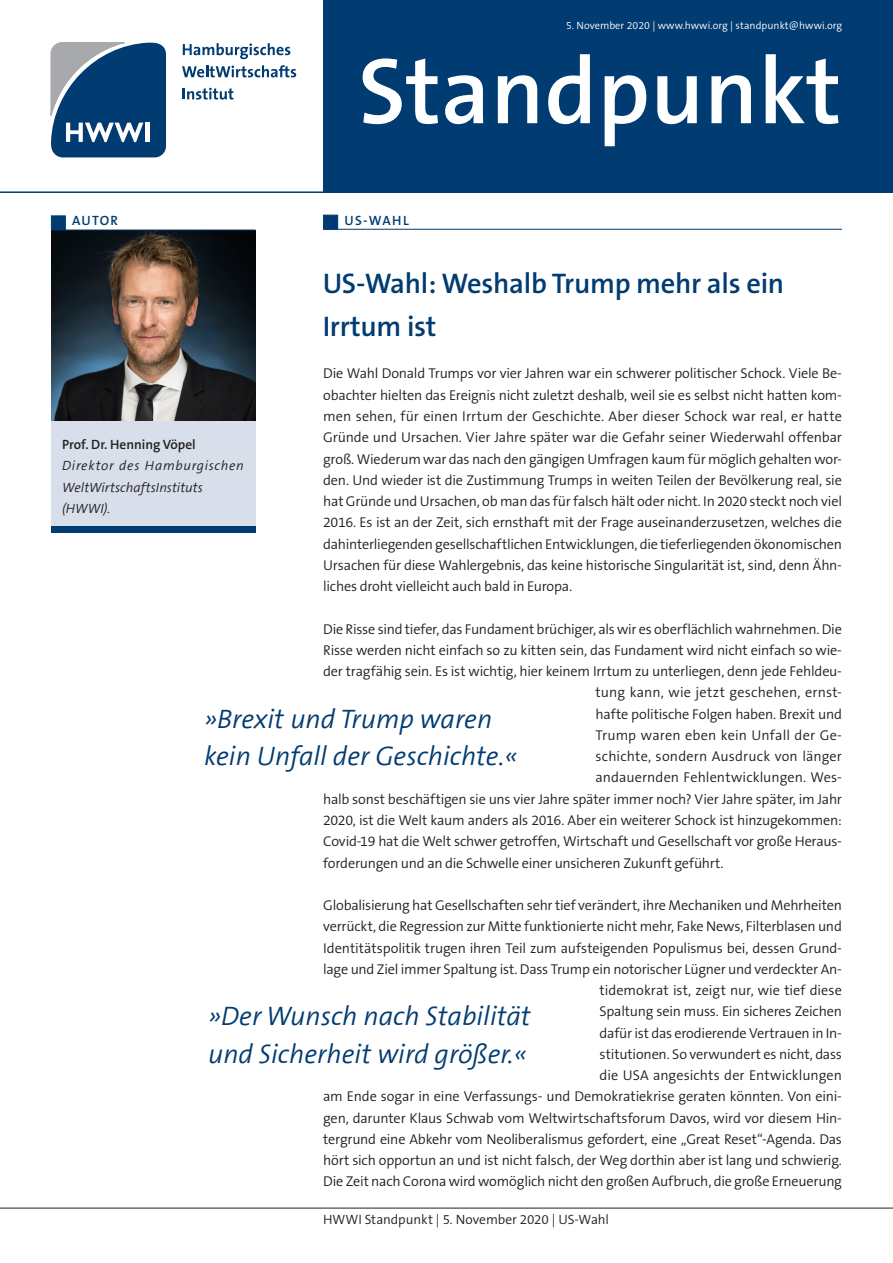
<style>
.page{position:relative;width:893px;height:1263px;background:#fff}
.page>*{position:absolute;margin:0;border:0;box-sizing:border-box;transform-origin:0 0}
.t1{font:600 94.5px "The Sans B6";color:#fff}
.t2{font:600 28.5px/42.5px "The Sans B6";letter-spacing:-.01em;color:#003b71}
.t3{font:italic 300 27px/37.5px "The Sans B4";color:#003b71}
.t4{font:300 14.25px/21.3px "The Sans B4";letter-spacing:-.015em;color:#231f20;text-align:justify}
.t5{font:300 14.25px "The Sans B4";letter-spacing:.01em;color:#231f20}
.t6{font:300 14.25px "The Sans B4";letter-spacing:.005em;color:#231f20}
.t7{font:italic 300 13.5px/21.3px "The Sans B4";letter-spacing:.01em;color:#231f20}
.t8{font:300 13.5px "The Sans B4";letter-spacing:-.01em;color:#231f20}
.t9{font:600 13.5px "The Sans B6";color:#231f20}
.t10{font:600 13.5px "The Sans B6";letter-spacing:.095em;color:#003b71}
.t11{font:300 10.5px "The Sans B4";letter-spacing:.005em;color:#fff}
</style>
<div class="page">
<div style="left:323px;top:0;width:570px;height:191px;background:#003b71"></div>
<svg style="left:183px;top:88px;width:50px;height:12px"></svg>
<svg style="left:182px;top:65px;width:114px;height:12px"></svg>
<svg style="left:183px;top:43px;width:107px;height:16px"></svg>
<svg style="left:50px;top:42px;width:116px;height:115px;background:#346089"></svg>
<hr style="left:0;top:191px;width:893px;height:2px;background:#003b71">
<hr style="left:0;top:1208px;width:893px;height:1px;background:#231f20">
<div style="left:323px;top:215px;width:15px;height:15px;background:#003b71;border:1px solid #003b71"></div>
<hr style="left:323px;top:229px;width:519px;height:1px;background:#003b71">
<div style="left:51px;top:399px;width:204px;height:128px;background:#d8dfeb"></div>
<div style="left:51px;top:526px;width:205px;height:7px;background:#003b71"></div>
<div style="left:51px;top:215px;width:15px;height:15px;background:#003b71;border:1px solid #003b71"></div>
<img style="left:51px;top:231px;width:204px;height:190px">
<hr style="left:51px;top:230px;width:204px;height:1px;background:#003b71">
<p class="t11" style="left:566px;top:20px;width:278px">5. November 2020 | www.hwwi.org | standpunkt@hwwi.org</p>
<p class="t10" style="left:72px;top:213px;width:47px">AUTOR</p>
<h1 class="t1" style="left:358px;top:42px;width:485px">Standpunkt</h1>
<p class="t10" style="left:344px;top:213px;width:66px">US-WAHL</p>
<h2 class="t2" style="left:323px;top:264px;width:463px">US-Wahl: Weshalb Trump mehr als ein<br>Irrtum ist</h2>
<p class="t4" style="left:323px;top:364px;width:520px">Die Wahl Donald Trumps vor vier Jahren war ein schwerer politischer Schock. Viele Be&shy;obachter hielten das Ereignis nicht zuletzt deshalb, weil sie es selbst nicht hatten kom&shy;men sehen, für einen Irrtum der Geschichte. Aber dieser Schock war real, er hatte Gründe und Ursachen. Vier Jahre später war die Gefahr seiner Wiederwahl offenbar groß. Wiederum war das nach den gängigen Umfragen kaum für möglich gehalten wor&shy;den. Und wieder ist die Zustimmung Trumps in weiten Teilen der Bevölkerung real, sie hat Gründe und Ursachen, ob man das für falsch hält oder nicht. In 2020 steckt noch viel 2016. Es ist an der Zeit, sich ernsthaft mit der Frage auseinanderzusetzen, welches die dahinterliegenden gesellschaftlichen Entwicklungen, die tieferliegenden ökonomischen Ursachen für diese Wahlergebnis, das keine historische Singularität ist, sind, denn Ähn&shy;liches droht vielleicht auch bald in Europa.</p>
<p class="t4" style="left:323px;top:619px;width:520px">Die Risse sind tiefer, das Fundament brüchiger, als wir es oberflächlich wahrnehmen. Die</p>
<p class="t4" style="left:323px;top:640px;width:520px">Risse werden nicht einfach so zu kitten sein, das Fundament wird nicht einfach so wie-</p>
<p class="t4" style="left:323px;top:661px;width:520px">der tragfähig sein. Es ist wichtig, hier keinem Irrtum zu unterliegen, denn jede Fehldeu-</p>
<p class="t5" style="left:595px;top:685px;width:248px">tung kann, wie jetzt geschehen, ernst-</p>
<p class="t4" style="left:595px;top:704px;width:248px">hafte politische Folgen haben. Brexit und</p>
<p class="t5" style="left:595px;top:728px;width:248px">Trump waren eben kein Unfall der Ge-</p>
<p class="t5" style="left:595px;top:749px;width:248px">schichte, sondern Ausdruck von länger</p>
<p class="t6" style="left:595px;top:770px;width:248px">andauernden Fehlentwicklungen. Wes-</p>
<p class="t4" style="left:323px;top:789px;width:520px">halb sonst beschäftigen sie uns vier Jahre später immer noch? Vier Jahre später, im Jahr</p>
<p class="t4" style="left:323px;top:810px;width:520px">2020, ist die Welt kaum anders als 2016. Aber ein weiterer Schock ist hinzugekommen:</p>
<p class="t4" style="left:323px;top:831px;width:520px">Covid-19 hat die Welt schwer getroffen, Wirtschaft und Gesellschaft vor große Heraus-</p>
<p class="t4" style="left:323px;top:853px;width:402px">forderungen und an die Schwelle einer unsicheren Zukunft geführt.</p>
<p class="t4" style="left:323px;top:895px;width:520px;text-align:right">Globalisierung hat Gesellschaften sehr tief verändert, ihre Mechaniken und Mehrheiten verrückt, die Regression zur Mitte funktionierte nicht mehr, Fake News, Filterblasen und Identitätspolitik trugen ihren Teil zum aufsteigenden Populismus bei, dessen Grund&shy;lage und Ziel immer Spaltung ist. Dass Trump ein notorischer Lügner und verdeckter An&shy;tidemokrat ist, zeigt nur, wie tief diese<br>Spaltung sein muss. Ein sicheres Zeichen<br>dafür ist das erodierende Vertrauen in In-<br>stitutionen. So verwundert es nicht, dass<br>die USA angesichts der Entwicklungen<br>am Ende sogar in eine Verfassungs- und Demokratiekrise geraten könnten. Von eini&shy;gen, darunter Klaus Schwab vom Weltwirtschaftsforum Davos, wird vor diesem Hin&shy;tergrund eine Abkehr vom Neoliberalismus gefordert, eine „Great Reset“-Agenda. Das hört sich opportun an und ist nicht falsch, der Weg dorthin aber ist lang und schwierig.<br>Die Zeit nach Corona wird womöglich nicht den großen Aufbruch, die große Erneuerung</p>
<p class="t9" style="left:62px;top:437px;width:135px">Prof. Dr. Henning Vöpel</p>
<p class="t7" style="left:62px;top:456px;width:183px">Direktor des Hamburgischen<br>WeltWirtschaftsInstituts (HWWI).</p>
<h3 class="t3" style="left:204px;top:701px;width:315px">»Brexit und Trump waren kein Unfall der Geschichte.«</h3>
<h3 class="t3" style="left:208px;top:998px;width:324px">»Der Wunsch nach Stabilität und Sicherheit wird größer.«</h3>
<p class="t8" style="left:323px;top:1212px;width:288px">HWWI Standpunkt | 5. November 2020 | US-Wahl</p>
</div>
